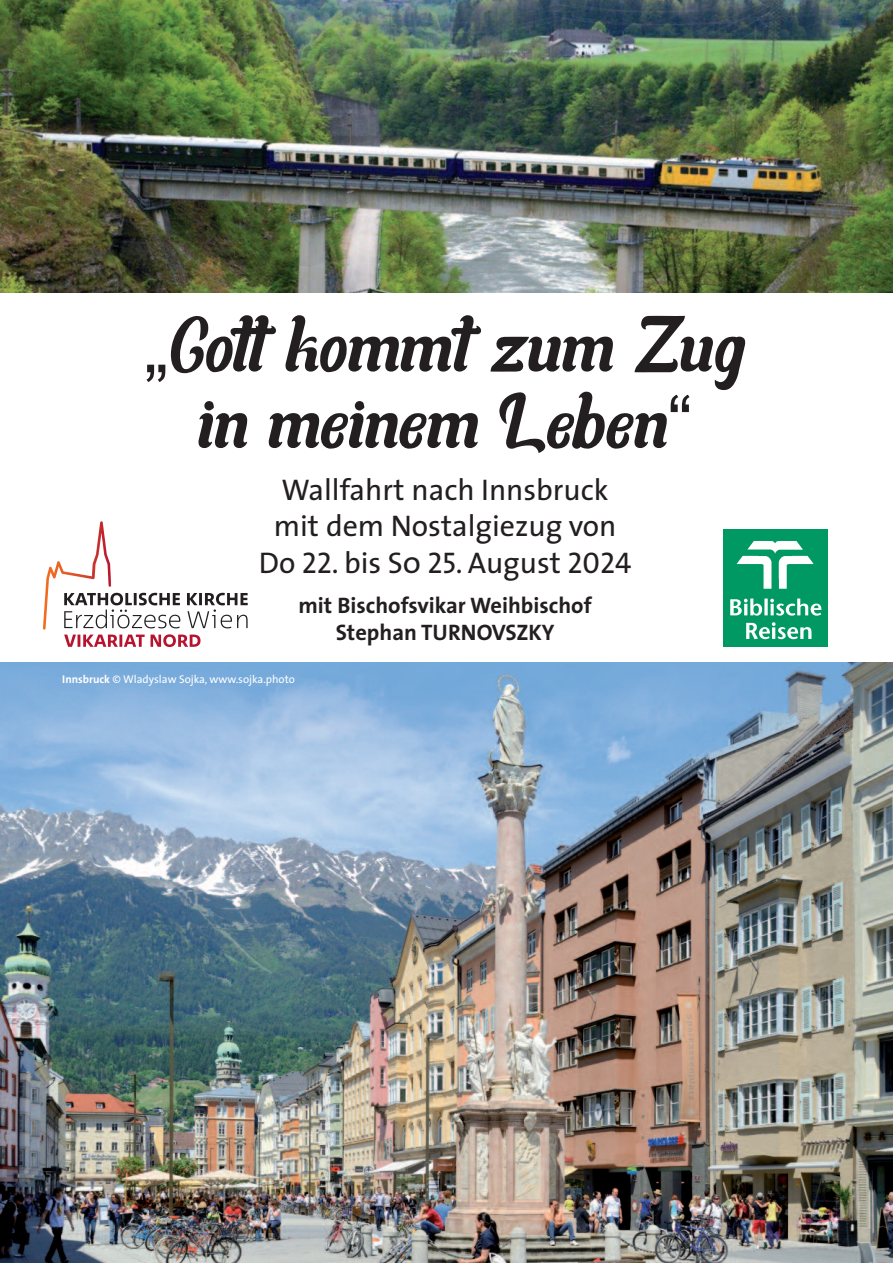
<style>
.page{position:relative;width:893px;height:1263px;background:#fff}
.page>*{position:absolute;margin:0;border:0;box-sizing:border-box;transform-origin:0 0}
.t1{font:74.25px/76.5px "Daybury";color:#231f20;text-align:center}
.t2{font:30px/36px "The Sans";color:#231f20}
.t3{font:30px "The Sans Caps";color:#231f20}
.t4{font:700 22.5px/27px "The Sans";color:#231f20;text-align:center}
.t5{font:11.25px "The Sans";color:#fff}
.s1{font-family:"Arial"}
.s2{font-family:"The Sans"}
.s3{font-weight:700}
</style>
<div class="page">
<img style="left:0;top:663px;width:893px;height:600px">
<img style="left:0;top:0;width:893px;height:293px">
<img style="left:723px;top:529px;width:105px;height:117px">
<img style="left:43px;top:521px;width:68px;height:109px">
<svg style="left:64px;top:593px;width:184px;height:35px"></svg>
<svg style="left:64px;top:634px;width:137px;height:13px"></svg>
<h1 class="t1" style="left:144px;top:313px;width:604px"><span class="s1">„</span>Gott kommt zum Zug in meinem Leben<span class="s1">“</span></h1>
<h2 class="t2" style="left:274px;top:475px;width:344px">Wallfahrt nach Innsbruck mit dem Nostalgiezug von</h2>
<h2 class="t3" style="left:259px;top:552px;width:374px"><span class="s2">Do</span> 22. <span class="s2">bis</span> So 25. <span class="s2">August</span> 2024</h2>
<p class="t4" style="left:298px;top:594px;width:295px">mit Bischofsvikar Weihbischof<br>Stephan TURNOVSZKY</p>
<p class="t5" style="left:62px;top:675px;width:234px"><span class="s3">Innsbruck</span> © Wladyslaw Sojka, www.sojka.photo</p>
</div>
